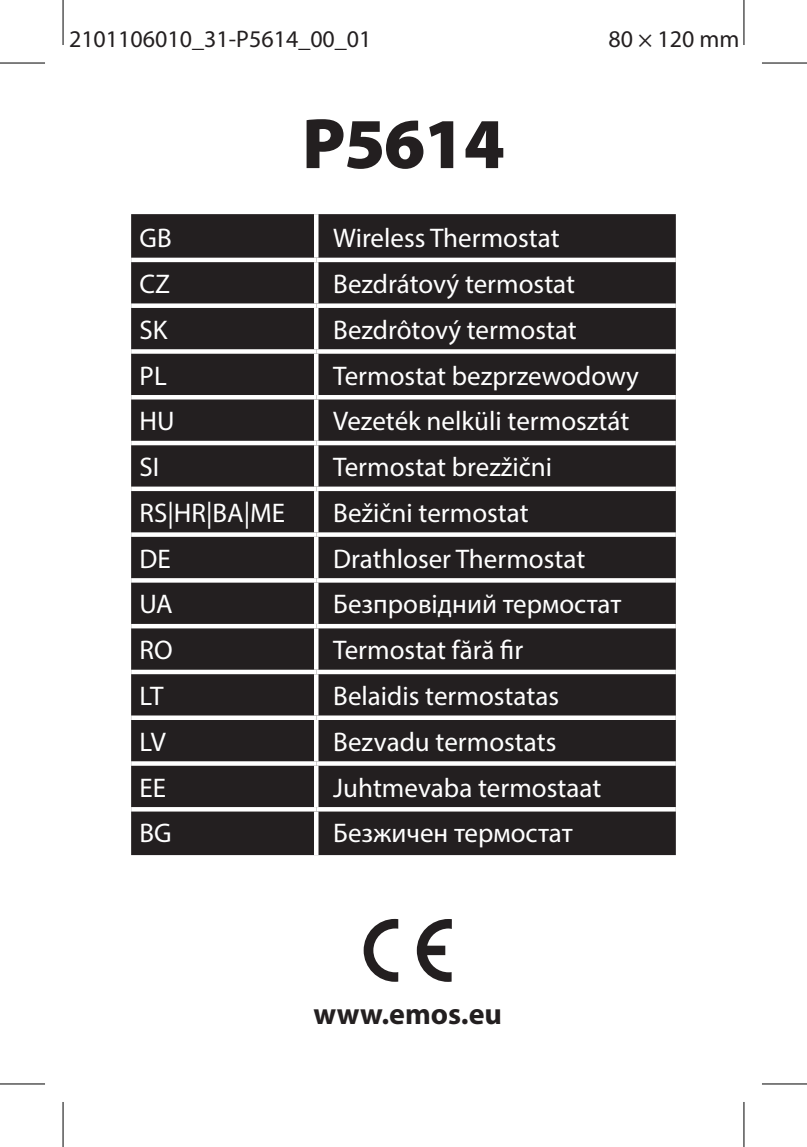
<style>
.page{position:relative;width:807px;height:1147px;background:#fff}
.page>*{position:absolute;margin:0;border:0;box-sizing:border-box;transform-origin:0 0}
.t1{font:900 72px "Myriad Pro";letter-spacing:-.02em;color:#231f20}
.t2{font:700 30px "Myriad Pro";color:#231f20}
.t3{font:27px "Myriad Pro";color:#fff}
.t4{font:24px "Myriad Pro";color:#231f20}
</style>
<div class="page">
<div style="left:131px;top:214px;width:544px;height:641px;background:#231f20"></div>
<hr style="left:314px;top:214px;width:4px;height:44px;background:#fff">
<hr style="left:131px;top:258px;width:185px;height:4px;background:#fff">
<hr style="left:316px;top:258px;width:359px;height:4px;background:#fff">
<hr style="left:314px;top:262px;width:4px;height:41px;background:#fff">
<div style="left:131px;top:303px;width:185px;height:5px;background:#fff"></div>
<div style="left:316px;top:303px;width:359px;height:5px;background:#fff"></div>
<hr style="left:314px;top:308px;width:4px;height:41px;background:#fff">
<div style="left:131px;top:349px;width:185px;height:5px;background:#fff"></div>
<div style="left:316px;top:349px;width:359px;height:5px;background:#fff"></div>
<hr style="left:314px;top:354px;width:4px;height:41px;background:#fff">
<hr style="left:131px;top:395px;width:185px;height:4px;background:#fff">
<hr style="left:316px;top:395px;width:359px;height:4px;background:#fff">
<hr style="left:314px;top:399px;width:4px;height:42px;background:#fff">
<hr style="left:131px;top:441px;width:185px;height:4px;background:#fff">
<hr style="left:316px;top:441px;width:359px;height:4px;background:#fff">
<hr style="left:314px;top:445px;width:4px;height:41px;background:#fff">
<div style="left:131px;top:486px;width:185px;height:5px;background:#fff"></div>
<div style="left:316px;top:486px;width:359px;height:5px;background:#fff"></div>
<hr style="left:314px;top:491px;width:4px;height:41px;background:#fff">
<div style="left:131px;top:532px;width:185px;height:5px;background:#fff"></div>
<div style="left:316px;top:532px;width:359px;height:5px;background:#fff"></div>
<hr style="left:314px;top:537px;width:4px;height:41px;background:#fff">
<svg style="left:131px;top:578px;width:185px;height:4px"></svg>
<svg style="left:316px;top:578px;width:359px;height:4px"></svg>
<hr style="left:314px;top:582px;width:4px;height:42px;background:#fff">
<hr style="left:131px;top:624px;width:185px;height:4px;background:#fff">
<hr style="left:316px;top:624px;width:359px;height:4px;background:#fff">
<hr style="left:314px;top:628px;width:4px;height:41px;background:#fff">
<div style="left:131px;top:669px;width:185px;height:5px;background:#fff"></div>
<div style="left:316px;top:669px;width:359px;height:5px;background:#fff"></div>
<hr style="left:314px;top:674px;width:4px;height:41px;background:#fff">
<div style="left:131px;top:715px;width:185px;height:5px;background:#fff"></div>
<div style="left:316px;top:715px;width:359px;height:5px;background:#fff"></div>
<hr style="left:314px;top:720px;width:4px;height:41px;background:#fff">
<svg style="left:131px;top:761px;width:185px;height:4px"></svg>
<svg style="left:316px;top:761px;width:359px;height:4px"></svg>
<hr style="left:314px;top:765px;width:4px;height:42px;background:#fff">
<svg style="left:131px;top:807px;width:185px;height:4px"></svg>
<svg style="left:316px;top:807px;width:359px;height:4px"></svg>
<hr style="left:314px;top:811px;width:4px;height:44px;background:#fff">
<svg style="left:363px;top:918px;width:88px;height:63px"></svg>
<svg style="left:744px;top:0;width:1px;height:45px"></svg>
<svg style="left:744px;top:1102px;width:1px;height:44px"></svg>
<hr style="left:0;top:62px;width:45px;height:2px;background:#000">
<hr style="left:761px;top:62px;width:45px;height:2px;background:#000">
<hr style="left:0;top:1083px;width:45px;height:1px;background:#000">
<hr style="left:761px;top:1083px;width:45px;height:1px;background:#000">
<hr style="left:62px;top:0;width:2px;height:45px;background:#000">
<hr style="left:62px;top:1101px;width:2px;height:45px;background:#000">
<hr style="left:743px;top:0;width:1px;height:45px;background:#000">
<hr style="left:743px;top:1101px;width:1px;height:45px;background:#000">
<p class="t4" style="left:69px;top:24px;width:304px">2101106010_31-P5614_00_01</p>
<p class="t4" style="left:608px;top:24px;width:133px">80 × 120 mm</p>
<h1 class="t1" style="left:302px;top:96px;width:204px">P5614</h1>
<p class="t3" style="left:140px;top:221px;width:34px">GB</p>
<p class="t3" style="left:333px;top:221px;width:228px">Wireless Thermostat</p>
<p class="t3" style="left:140px;top:267px;width:32px">CZ</p>
<p class="t3" style="left:333px;top:267px;width:243px">Bezdrátový termostat</p>
<p class="t3" style="left:140px;top:313px;width:29px">SK</p>
<p class="t3" style="left:333px;top:313px;width:245px">Bezdrôtový termostat</p>
<p class="t3" style="left:140px;top:359px;width:29px">PL</p>
<p class="t3" style="left:333px;top:359px;width:307px">Termostat bezprzewodowy</p>
<p class="t3" style="left:140px;top:404px;width:37px">HU</p>
<p class="t3" style="left:333px;top:404px;width:297px">Vezeték nelküli termosztát</p>
<p class="t3" style="left:140px;top:450px;width:21px">SI</p>
<p class="t3" style="left:333px;top:450px;width:220px">Termostat brezžični</p>
<p class="t3" style="left:140px;top:496px;width:147px">RS|HR|BA|ME</p>
<p class="t3" style="left:333px;top:496px;width:197px">Bežični termostat</p>
<p class="t3" style="left:140px;top:542px;width:33px">DE</p>
<p class="t3" style="left:333px;top:542px;width:253px">Drathloser Thermostat</p>
<p class="t3" style="left:140px;top:587px;width:35px">UA</p>
<p class="t3" style="left:333px;top:587px;width:289px">Безпровідний термостат</p>
<p class="t3" style="left:140px;top:633px;width:35px">RO</p>
<p class="t3" style="left:333px;top:633px;width:191px">Termostat fără fir</p>
<p class="t3" style="left:140px;top:679px;width:25px">LT</p>
<p class="t3" style="left:333px;top:679px;width:227px">Belaidis termostatas</p>
<p class="t3" style="left:140px;top:725px;width:28px">LV</p>
<p class="t3" style="left:333px;top:725px;width:224px">Bezvadu termostats</p>
<p class="t3" style="left:140px;top:771px;width:28px">EE</p>
<p class="t3" style="left:333px;top:771px;width:269px">Juhtmevaba termostaat</p>
<p class="t3" style="left:140px;top:816px;width:34px">BG</p>
<p class="t3" style="left:333px;top:816px;width:241px">Безжичен термостат</p>
<p class="t2" style="left:313px;top:994px;width:190px">www.emos.eu</p>
</div>
